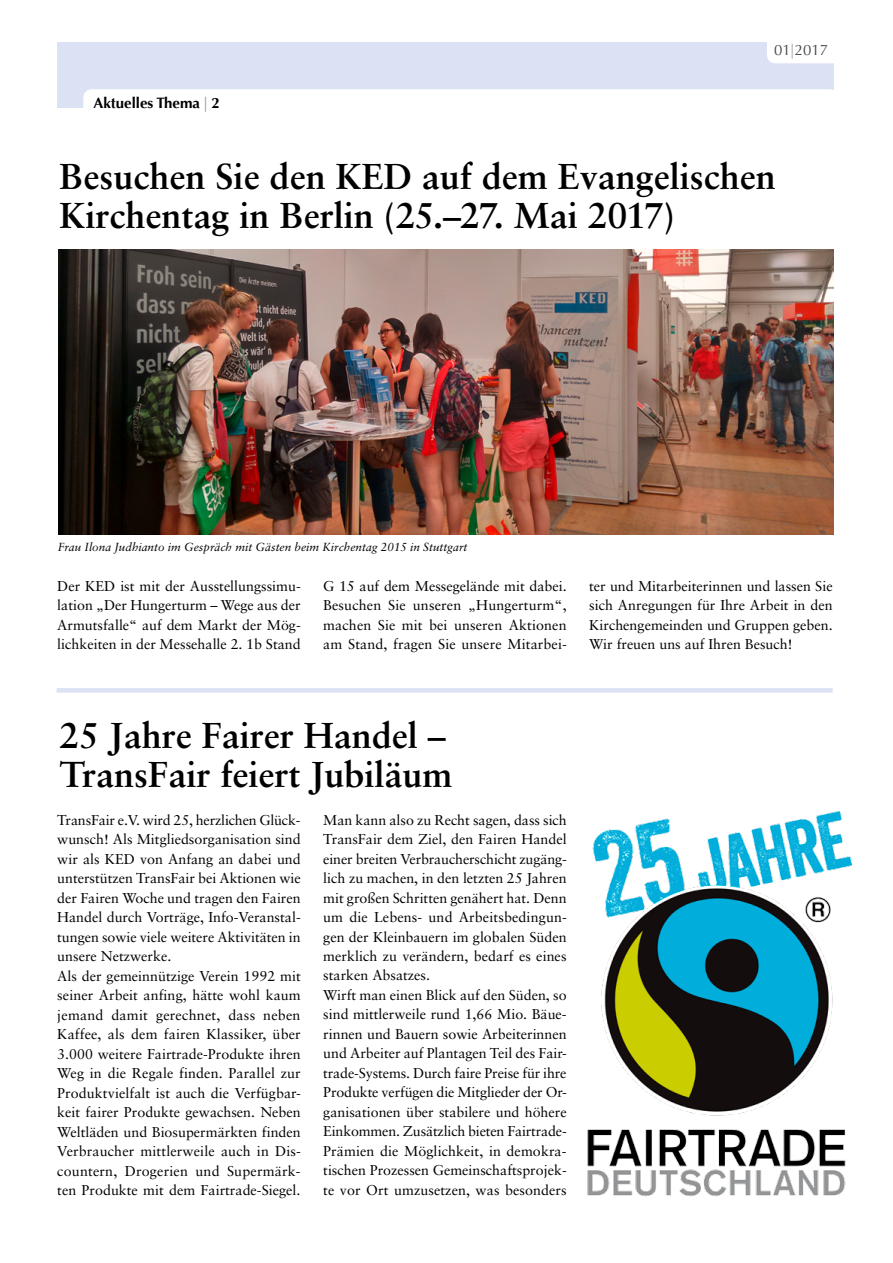
<style>
.page{position:relative;width:893px;height:1263px;background:#fff}
.page>*{position:absolute;margin:0;border:0;box-sizing:border-box;transform-origin:0 0}
.t1{font:700 36px/39px "Sabon LT";color:#000}
.t2{font:700 15px "Optima";color:#000}
.t3{font:15px "Optima";color:#474747}
.t4{font:14.25px/19.5px "Sabon LT";color:#000;text-align:justify}
.t5{font:italic 11.7px "Sabon LT";color:#000}
.s1{font-family:"Myriad Pro";font-weight:400;font-stretch:condensed;color:#9c9d9d}
.s2{font-family:"Myriad Pro";font-stretch:condensed;color:#ababab}
</style>
<div class="page">
<div style="left:58px;top:42px;width:776px;height:66px;background:#dbe2f4"></div>
<div style="left:767px;top:26px;width:75px;height:37px;background:#fff;border-radius:9px"></div>
<div style="left:83px;top:89px;width:755px;height:38px;background:#fff;border-radius:9px"></div>
<div style="left:57px;top:688px;width:776px;height:5px;background:#dbe2f4"></div>
<img style="left:58px;top:249px;width:776px;height:285px">
<img style="left:587px;top:811px;width:265px;height:386px">
<p class="t2" style="left:93px;top:94px;width:128px">Aktuelles Thema <span class="s1">|</span> 2</p>
<p class="t3" style="left:774px;top:41px;width:56px">01<span class="s2">|</span>2017</p>
<h1 class="t1" style="left:60px;top:157px;width:718px">Besuchen Sie den KED auf dem Evangelischen<br>Kirchentag in Berlin (25.–27. Mai 2017)</h1>
<p class="t5" style="left:58px;top:540px;width:411px">Frau Ilona Judhianto im Gespräch mit Gästen beim Kirchentag 2015 in Stuttgart</p>
<p class="t4" style="left:57px;top:576px;width:245px">Der KED ist mit der Ausstellungssimu&shy;lation „Der Hungerturm – Wege aus der Armutsfalle“ auf dem Markt der Mög&shy;lichkeiten in der Messehalle 2. 1b Stand</p>
<p class="t4" style="left:323px;top:576px;width:245px">G 15 auf dem Messegelände mit dabei.<br>Besuchen Sie unseren „Hungerturm“, machen Sie mit bei unseren Aktionen am Stand, fragen Sie unsere Mitarbei-</p>
<p class="t4" style="left:589px;top:576px;width:245px">ter und Mitarbeiterinnen und lassen Sie sich Anregungen für Ihre Arbeit in den Kirchengemeinden und Gruppen geben.<br>Wir freuen uns auf Ihren Besuch!</p>
<h1 class="t1" style="left:60px;top:715px;width:394px">25 Jahre Fairer Handel –<br>TransFair feiert Jubiläum</h1>
<p class="t4" style="left:57px;top:810px;width:245px;text-align:left">TransFair e.V. wird 25, herzlichen Glück&shy;wunsch! Als Mitgliedsorganisation sind wir als KED von Anfang an dabei und unterstützen TransFair bei Aktionen wie der Fairen Woche und tragen den Fairen Handel durch Vorträge, Info-Veranstal&shy;tungen sowie viele weitere Aktivitäten in unsere Netzwerke.<br>Als der gemeinnützige Verein 1992 mit seiner Arbeit anfing, hätte wohl kaum jemand damit gerechnet, dass neben Kaffee, als dem fairen Klassiker, über 3.000 weitere Fairtrade-Produkte ihren Weg in die Regale finden. Parallel zur Produktvielfalt ist auch die Verfügbar&shy;keit fairer Produkte gewachsen. Neben Weltläden und Biosupermärkten finden Verbraucher mittlerweile auch in Dis&shy;countern, Drogerien und Supermärk&shy;ten Produkte mit dem Fairtrade-Siegel.</p>
<p class="t4" style="left:323px;top:810px;width:245px;text-align:left">Man kann also zu Recht sagen, dass sich TransFair dem Ziel, den Fairen Handel einer breiten Verbraucherschicht zugäng&shy;lich zu machen, in den letzten 25 Jahren mit großen Schritten genähert hat. Denn um die Lebens- und Arbeitsbedingun&shy;gen der Kleinbauern im globalen Süden merklich zu verändern, bedarf es eines starken Absatzes.<br>Wirft man einen Blick auf den Süden, so sind mittlerweile rund 1,66 Mio. Bäue&shy;rinnen und Bauern sowie Arbeiterinnen und Arbeiter auf Plantagen Teil des Fair&shy;trade-Systems. Durch faire Preise für ihre Produkte verfügen die Mitglieder der Or&shy;ganisationen über stabilere und höhere Einkommen. Zusätzlich bieten Fairtrade-Prämien die Möglichkeit, in demokra&shy;tischen Prozessen Gemeinschaftsprojek&shy;te vor Ort umzusetzen, was besonders</p>
</div>
